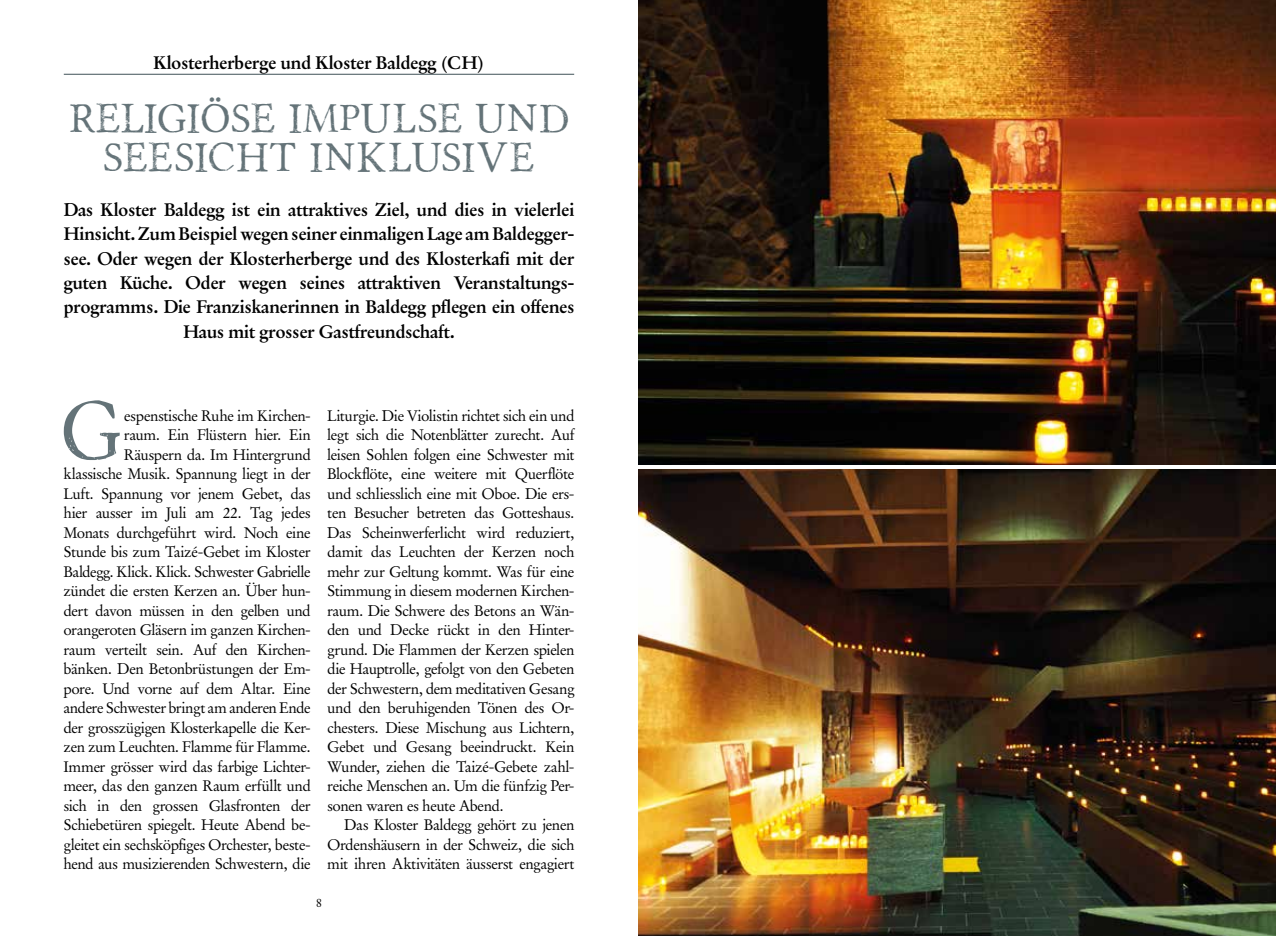
<style>
.page{position:relative;width:1276px;height:936px;background:#fff}
.page>*{position:absolute;margin:0;border:0;box-sizing:border-box;transform-origin:0 0}
.t1{font:65.85px "Portmanteau";color:#647378}
.t2{font:31.5px/39px "Portmanteau";letter-spacing:-.015em;color:#647378;text-align:center}
.t3{font:700 18px/24.3px "Garamond Stempel BQ";color:#000;text-align:center}
.t4{font:15px/19.5px "Garamond Stempel BQ";letter-spacing:.005em;color:#000;text-align:justify}
.t5{font:12px "Garamond Stempel BQ";color:#000}
</style>
<div class="page">
<hr style="left:64px;top:74px;width:510px;height:1px;background:#647378">
<img style="left:638px;top:0;width:638px;height:464px">
<img style="left:638px;top:469px;width:638px;height:466px">
<p class="t3" style="left:154px;top:51px;width:332px">Klosterherberge und Kloster Baldegg (CH)</p>
<h2 class="t2" style="left:68px;top:98px;width:504px">RELIGIÖSE IMPULSE UND<br>SEESICHT INKLUSIVE</h2>
<p class="t3" style="left:64px;top:198px;width:512px">Das Kloster Baldegg ist ein attraktives Ziel, und dies in vielerlei Hinsicht. Zum Beispiel wegen seiner einmaligen Lage am Baldegger&shy;see. Oder wegen der Klosterherberge und des Klosterkafi mit der guten Küche. Oder wegen seines attraktiven Veranstaltungs&shy;programms. Die Franziskanerinnen in Baldegg pflegen ein offenes Haus mit grosser Gastfreundschaft.</p>
<h1 class="t1" style="left:60px;top:382px;width:66px">G</h1>
<p class="t4" style="left:64px;top:406px;width:248px;text-align:right">espenstische Ruhe im Kirchen-<br>raum. Ein Flüstern hier. Ein Räuspern da. Im Hintergrund klassische Musik. Spannung liegt in der Luft. Spannung vor jenem Gebet, das hier ausser im Juli am 22. Tag jedes Monats durchgeführt wird. Noch eine Stunde bis zum Taizé-Gebet im Kloster Baldegg. Klick. Klick. Schwester Gabrielle zündet die ersten Kerzen an. Über hun&shy;dert davon müssen in den gelben und orangeroten Gläsern im ganzen Kirchen&shy;raum verteilt sein. Auf den Kirchen&shy;bänken. Den Betonbrüstungen der Em&shy;pore. Und vorne auf dem Altar. Eine andere Schwester bringt am anderen Ende der grosszügigen Klosterkapelle die Ker&shy;zen zum Leuchten. Flamme für Flamme.<br>Immer grösser wird das farbige Lichter&shy;meer, das den ganzen Raum erfüllt und sich in den grossen Glasfronten der Schiebetüren spiegelt. Heute Abend be&shy;gleitet ein sechsköpfiges Orchester, beste&shy;hend aus musizierenden Schwestern, die</p>
<p class="t4" style="left:327px;top:406px;width:248px">Liturgie. Die Violistin richtet sich ein und legt sich die Notenblätter zurecht. Auf leisen Sohlen folgen eine Schwester mit Blockflöte, eine weitere mit Querflöte und schliesslich eine mit Oboe. Die ers&shy;ten Besucher betreten das Gotteshaus.<br>Das Scheinwerferlicht wird reduziert, damit das Leuchten der Kerzen noch mehr zur Geltung kommt. Was für eine Stimmung in diesem modernen Kirchen&shy;raum. Die Schwere des Betons an Wän&shy;den und Decke rückt in den Hinter&shy;grund. Die Flammen der Kerzen spielen die Hauptrolle, gefolgt von den Gebeten der Schwestern, dem meditativen Gesang und den beruhigenden Tönen des Or&shy;chesters. Diese Mischung aus Lichtern, Gebet und Gesang beeindruckt. Kein Wunder, ziehen die Taizé-Gebete zahl&shy;reiche Menschen an. Um die fünfzig Per&shy;sonen waren es heute Abend.</p>
<p class="t4" style="left:327px;top:815px;width:248px;text-indent:17px">Das Kloster Baldegg gehört zu jenen Ordenshäusern in der Schweiz, die sich mit ihren Aktivitäten äusserst engagiert</p>
<p class="t5" style="left:316px;top:895px;width:7px">8</p>
</div>
